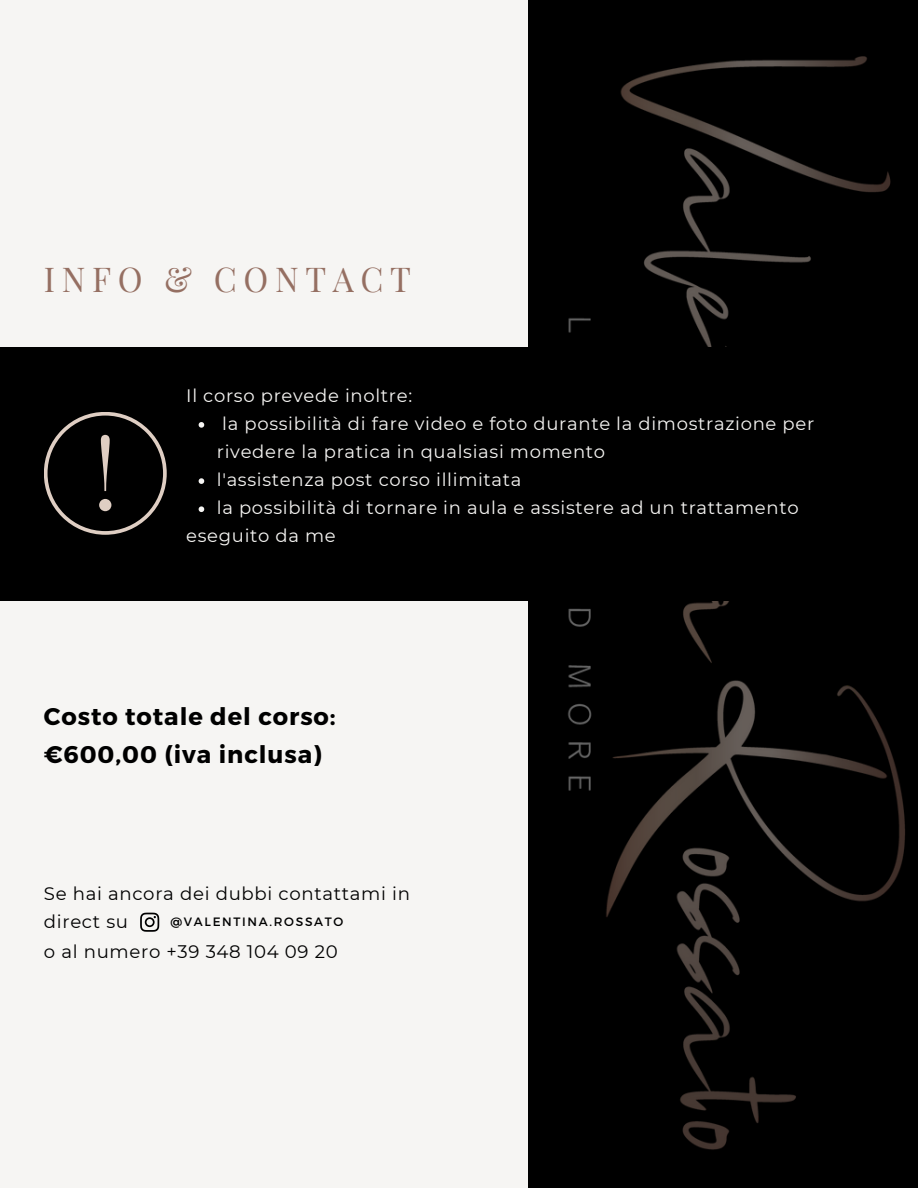
<style>
.page{position:relative;width:918px;height:1188px;background:#f6f5f3}
.page>*{position:absolute;margin:0;border:0;box-sizing:border-box;transform-origin:0 0}
.t1{font:95.85px "Playfair Display";color:#dfcec3}
.t2{font:33.45px "Playfair Display";letter-spacing:.2em;color:#956f62}
.t3{font:700 24.15px "Montserrat";letter-spacing:.04em;color:#000}
.t4{font:18.15px/27.9px "Montserrat";letter-spacing:.04em;color:#000}
.t5{font:18px/28.2px "Montserrat";letter-spacing:.04em;color:#f6f5f3}
.t6{font:12.15px "Montserrat";letter-spacing:.14em;color:#000}
</style>
<div class="page">
<svg style="left:140px;top:913px;width:19px;height:19px"></svg>
<img style="left:384px;top:0;width:534px;height:1188px">
<div style="left:0;top:347px;width:918px;height:253px;background:#000"></div>
<svg style="left:44px;top:412px;width:123px;height:123px"></svg>
<svg style="left:199px;top:422px;width:5px;height:6px"></svg>
<svg style="left:199px;top:478px;width:5px;height:6px"></svg>
<svg style="left:199px;top:506px;width:5px;height:6px"></svg>
<p class="t2" style="left:44px;top:256px;width:369px">INFO &amp; CONTACT</p>
<p class="t1" style="left:93px;top:406px;width:27px">!</p>
<p class="t5" style="left:186px;top:381px;width:227px">Il corso prevede inoltre:</p>
<p class="t5" style="left:217px;top:409px;width:599px;text-indent:5px">la possibilità di fare video e foto durante la dimostrazione per rivedere la pratica in qualsiasi momento</p>
<p class="t5" style="left:217px;top:466px;width:306px">l'assistenza post corso illimitata</p>
<p class="t5" style="left:217px;top:494px;width:583px">la possibilità di tornare in aula e assistere ad un trattamento</p>
<p class="t5" style="left:186px;top:522px;width:151px">eseguito da me</p>
<p class="t3" style="left:44px;top:701px;width:293px">Costo totale del corso:</p>
<p class="t3" style="left:44px;top:738px;width:279px">€600,00 (iva inclusa)</p>
<p class="t4" style="left:44px;top:879px;width:368px">Se hai ancora dei dubbi contattami in direct su</p>
<p class="t6" style="left:170px;top:914px;width:175px">@VALENTINA.ROSSATO</p>
<p class="t4" style="left:44px;top:937px;width:295px">o al numero +39 348 104 09 20</p>
</div>
